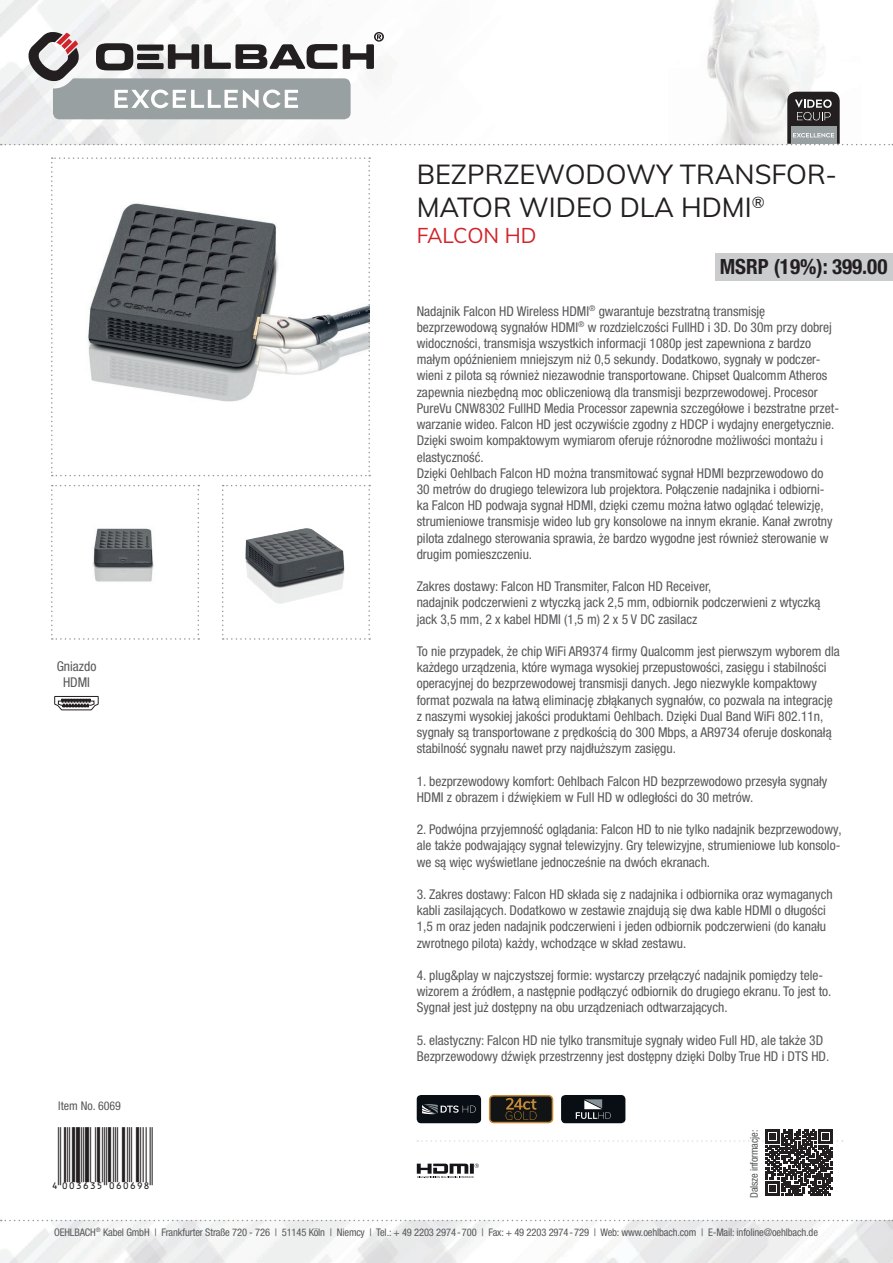
<style>
.page{position:relative;width:893px;height:1263px;background:#fff}
.page>*{position:absolute;margin:0;border:0;box-sizing:border-box;transform-origin:0 0}
.t1{font:27px/32.4px "Muli";color:#231f20}
.t2{font:27px "EAN";color:#231f20}
.t3{font:700 condensed 21px "Helvetica Neue LTW1 G";color:#231f20}
.t4{font:21px "Muli";letter-spacing:-.005em;color:#d1232a}
.t5{font:condensed 13.5px/16.2px "Helvetica Neue LTW1 G";color:#57585a}
.t6{font:condensed 12px "Helvetica Neue LTW1 G";color:#57585a}
.t7{font:condensed 10.5px "Helvetica Neue LTW1 G";letter-spacing:-.01em;color:#57585a}
</style>
<div class="page">
<img style="left:0;top:1220px;width:893px;height:43px">
<img style="left:0;top:0;width:818px;height:145px">
<svg style="left:1px;top:1220px;width:892px;height:1px"></svg>
<svg style="left:51px;top:157px;width:319px;height:319px"></svg>
<svg style="left:51px;top:485px;width:148px;height:155px"></svg>
<svg style="left:222px;top:485px;width:148px;height:155px"></svg>
<div style="left:417px;top:1095px;width:64px;height:28px;background:#090e15;border-radius:4px"></div>
<svg style="left:422px;top:1104px;width:54px;height:10px"></svg>
<svg style="left:489px;top:1095px;width:64px;height:28px;background:#3d301d"></svg>
<div style="left:561px;top:1095px;width:64px;height:28px;background:#090e15;border-radius:4px"></div>
<svg style="left:576px;top:1099px;width:35px;height:20px"></svg>
<svg style="left:54px;top:696px;width:45px;height:15px"></svg>
<svg style="left:417px;top:1129px;width:426px;height:67px"></svg>
<svg style="left:1px;top:31px;width:892px;height:114px"></svg>
<div style="left:715px;top:253px;width:178px;height:27px;background:#cbccce"></div>
<h1 class="t1" style="left:417px;top:157px;width:422px">BEZPRZEWODOWY TRANSFOR-<br>MATOR WIDEO DLA HDMI<sup>®</sup></h1>
<h2 class="t4" style="left:417px;top:221px;width:121px">FALCON HD</h2>
<p class="t5" style="left:57px;top:658px;width:41px;text-align:center">Gniazdo<br>HDMI</p>
<h2 class="t3" style="left:720px;top:254px;width:169px">MSRP (19%): 399.00</h2>
<p class="t5" style="left:417px;top:303px;width:424px">Nadajnik Falcon HD Wireless HDMI<sup>®</sup> gwarantuje bezstratną transmisję bezprzewodową sygnałów HDMI<sup>®</sup> w rozdzielczości FullHD i 3D. Do 30m przy dobrej widoczności, transmisja wszystkich informacji 1080p jest zapewniona z bardzo małym opóźnieniem mniejszym niż 0,5 sekundy. Dodatkowo, sygnały w podczer&shy;wieni z pilota są również niezawodnie transportowane. Chipset Qualcomm Atheros zapewnia niezbędną moc obliczeniową dla transmisji bezprzewodowej. Procesor PureVu CNW8302 FullHD Media Processor zapewnia szczegółowe i bezstratne przet&shy;warzanie wideo. Falcon HD jest oczywiście zgodny z HDCP i wydajny energetycznie.<br>Dzięki swoim kompaktowym wymiarom oferuje różnorodne możliwości montażu i elastyczność.<br>Dzięki Oehlbach Falcon HD można transmitować sygnał HDMI bezprzewodowo do 30 metrów do drugiego telewizora lub projektora. Połączenie nadajnika i odbiorni&shy;ka Falcon HD podwaja sygnał HDMI, dzięki czemu można łatwo oglądać telewizję, strumieniowe transmisje wideo lub gry konsolowe na innym ekranie. Kanał zwrotny pilota zdalnego sterowania sprawia, że bardzo wygodne jest również sterowanie w drugim pomieszczeniu.</p>
<p class="t5" style="left:417px;top:578px;width:405px">Zakres dostawy: Falcon HD Transmiter, Falcon HD Receiver,<br>nadajnik podczerwieni z wtyczką jack 2,5 mm, odbiornik podczerwieni z wtyczką jack 3,5 mm, 2 x kabel HDMI (1,5 m) 2 x 5 V DC zasilacz</p>
<p class="t5" style="left:417px;top:643px;width:425px">To nie przypadek, że chip WiFi AR9374 firmy Qualcomm jest pierwszym wyborem dla każdego urządzenia, które wymaga wysokiej przepustowości, zasięgu i stabilności operacyjnej do bezprzewodowej transmisji danych. Jego niezwykle kompaktowy format pozwala na łatwą eliminację zbłąkanych sygnałów, co pozwala na integrację z naszymi wysokiej jakości produktami Oehlbach. Dzięki Dual Band WiFi 802.11n, sygnały są transportowane z prędkością do 300 Mbps, a AR9734 oferuje doskonałą stabilność sygnału nawet przy najdłuższym zasięgu.</p>
<p class="t5" style="left:417px;top:773px;width:412px">1. bezprzewodowy komfort: Oehlbach Falcon HD bezprzewodowo przesyła sygnały<br>HDMI z obrazem i dźwiękiem w Full HD w odległości do 30 metrów.</p>
<p class="t5" style="left:417px;top:821px;width:427px;text-align:justify">2. Podwójna przyjemność oglądania: Falcon HD to nie tylko nadajnik bezprzewodowy, ale także podwajający sygnał telewizyjny. Gry telewizyjne, strumieniowe lub konsolo&shy;we są więc wyświetlane jednocześnie na dwóch ekranach.</p>
<p class="t5" style="left:417px;top:886px;width:418px">3. Zakres dostawy: Falcon HD składa się z nadajnika i odbiornika oraz wymaganych kabli zasilających. Dodatkowo w zestawie znajdują się dwa kable HDMI o długości 1,5 m oraz jeden nadajnik podczerwieni i jeden odbiornik podczerwieni (do kanału zwrotnego pilota) każdy, wchodzące w skład zestawu.</p>
<p class="t5" style="left:417px;top:967px;width:416px">4. plug&amp;play w najczystszej formie: wystarczy przełączyć nadajnik pomiędzy tele&shy;wizorem a źródłem, a następnie podłączyć odbiornik do drugiego ekranu. To jest to.<br>Sygnał jest już dostępny na obu urządzeniach odtwarzających.</p>
<p class="t5" style="left:417px;top:1032px;width:414px">5. elastyczny: Falcon HD nie tylko transmituje sygnały wideo Full HD, ale także 3D<br>Bezprzewodowy dźwięk przestrzenny jest dostępny dzięki Dolby True HD i DTS HD.</p>
<p class="t6" style="left:58px;top:1099px;width:64px">Item No. 6069</p>
<h1 class="t2" style="left:51px;top:1157px;width:103px">4":D=@GI#NTNTWV"</h1>
<p class="t7" style="left:748px;top:1198px;width:70px;rotate:-90deg">Dalsze informacje:</p>
<p class="t7" style="left:54px;top:1226px;width:765px">OEHLBACH<sup>®</sup> Kabel GmbH | Frankfurter Straße 720 - 726 | 51145 Köln | Niemcy | Tel.: + 49 2203 2974-700 | Fax: + 49 2203 2974-729 | Web: www.oehlbach.com | E-Mail: infoline@oehlbach.de</p>
</div>
